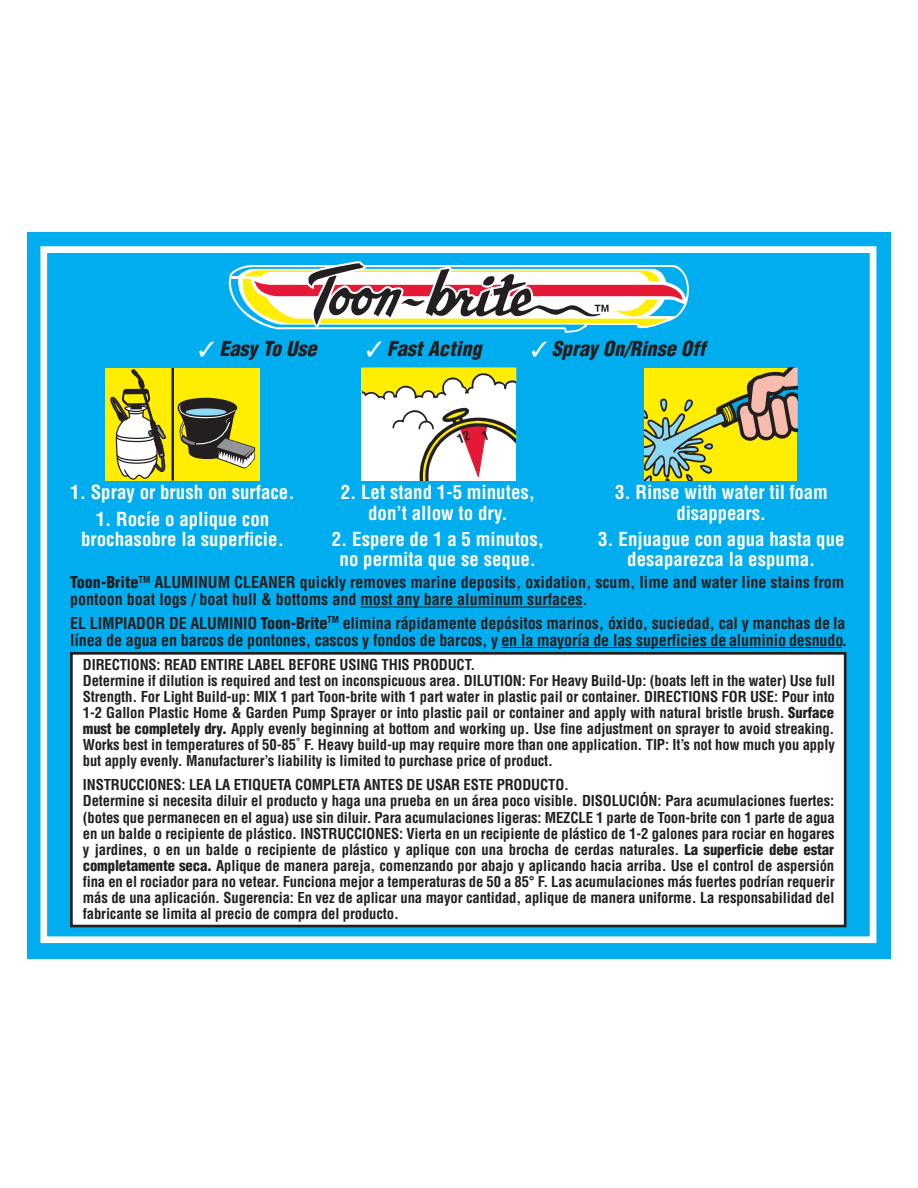
<style>
.page{position:relative;width:918px;height:1188px;background:#fff}
.page>*{position:absolute;margin:0;border:0;box-sizing:border-box;transform-origin:0 0}
.t1{font:italic 900 condensed 20.25px "Helvetica";color:#231f20}
.t2{font:700 condensed 18.9px/20.2px "Helvetica";color:#fff;text-align:center}
.t3{font:700 condensed 16.05px/17.4px "Helvetica";letter-spacing:-.01em;color:#231f20}
.t4{font:700 condensed 14.7px/16px "Helvetica";letter-spacing:-.01em;color:#231f20}
.s1{color:#fff}
.s2{font-weight:900}
</style>
<div class="page">
<div style="left:27px;top:232px;width:864px;height:727px;background:#00aeef"></div>
<div style="left:40px;top:246px;width:836px;height:697px;border:7px solid #fff"></div>
<div style="left:70px;top:652px;width:777px;height:275px;background:#fff;border:3px solid #231f20"></div>
<img style="left:725px;top:368px;width:72px;height:113px">
<svg style="left:421px;top:246px;width:184px;height:8px"></svg>
<div style="left:105px;top:368px;width:154px;height:113px;background:#ffee01"></div>
<svg style="left:110px;top:369px;width:56px;height:111px"></svg>
<hr style="left:172px;top:368px;width:2px;height:113px;background:#231f20">
<hr style="left:360px;top:607px;width:223px;height:1px;background:#231f20">
<hr style="left:501px;top:647px;width:341px;height:1px;background:#231f20">
<svg style="left:177px;top:261px;width:548px;height:220px"></svg>
<h1 class="t1" style="left:199px;top:336px;width:119px"><span class="s1">✓</span> Easy To Use</h1>
<h1 class="t1" style="left:366px;top:336px;width:117px"><span class="s1">✓</span> Fast Acting</h1>
<h1 class="t1" style="left:531px;top:336px;width:176px"><span class="s1">✓</span> Spray On/Rinse Off</h1>
<p class="t2" style="left:70px;top:482px;width:226px">1. Spray or brush on surface.</p>
<p class="t2" style="left:81px;top:509px;width:204px">1. Rocíe o aplique con brochasobre la superficie.</p>
<p class="t2" style="left:341px;top:482px;width:196px">2. Let stand 1-5 minutes, don’t allow to dry.</p>
<p class="t2" style="left:332px;top:529px;width:214px">2. Espere de 1 a 5 minutos, no permita que se seque.</p>
<p class="t2" style="left:615px;top:482px;width:214px">3. Rinse with water til foam disappears.</p>
<p class="t2" style="left:598px;top:529px;width:248px">3. Enjuague con agua hasta que desaparezca la espuma.</p>
<p class="t3" style="left:70px;top:573px;width:776px"><span class="s2">Toon-Brite</span><sup>TM</sup> ALUMINUM CLEANER quickly removes marine deposits, oxidation, scum, lime and water line stains from pontoon boat logs / boat hull &amp; bottoms and most any bare aluminum surfaces.</p>
<p class="t3" style="left:70px;top:614px;width:779px">EL LIMPIADOR DE ALUMINIO <span class="s2">Toon-Brite</span><sup>TM</sup> elimina rápidamente depósitos marinos, óxido, suciedad, cal y manchas de la línea de agua en barcos de pontones, cascos y fondos de barcos, y en la mayoría de las superficies de aluminio desnudo.</p>
<p class="t4" style="left:83px;top:656px;width:754px">DIRECTIONS: READ ENTIRE LABEL BEFORE USING THIS PRODUCT.<br>Determine if dilution is required and test on inconspicuous area. DILUTION: For Heavy Build-Up: (boats left in the water) Use full Strength. For Light Build-up: MIX 1 part Toon-brite with 1 part water in plastic pail or container. DIRECTIONS FOR USE: Pour into 1-2 Gallon Plastic Home &amp; Garden Pump Sprayer or into plastic pail or container and apply with natural bristle brush. <span class="s2">Surface must be completely dry.</span> Apply evenly beginning at bottom and working up. Use fine adjustment on sprayer to avoid streaking.<br>Works best in temperatures of 50-85˚ F. Heavy build-up may require more than one application. TIP: It’s not how much you apply but apply evenly. Manufacturer’s liability is limited to purchase price of product.</p>
<p class="t4" style="left:83px;top:777px;width:753px">INSTRUCCIONES: LEA LA ETIQUETA COMPLETA ANTES DE USAR ESTE PRODUCTO.<br>Determine si necesita diluir el producto y haga una prueba en un área poco visible. DISOLUCIÓN: Para acumulaciones fuertes: (botes que permanecen en el agua) use sin diluir. Para acumulaciones ligeras: MEZCLE 1 parte de Toon-brite con 1 parte de agua en un balde o recipiente de plástico. INSTRUCCIONES: Vierta en un recipiente de plástico de 1-2 galones para rociar en hogares y jardines, o en un balde o recipiente de plástico y aplique con una brocha de cerdas naturales. <span class="s2">La superficie debe estar completamente seca.</span> Aplique de manera pareja, comenzando por abajo y aplicando hacia arriba. Use el control de aspersión fina en el rociador para no vetear. Funciona mejor a temperaturas de 50 a 85° F. Las acumulaciones más fuertes podrían requerir más de una aplicación. Sugerencia: En vez de aplicar una mayor cantidad, aplique de manera uniforme. La responsabilidad del fabricante se limita al precio de compra del producto.</p>
</div>
